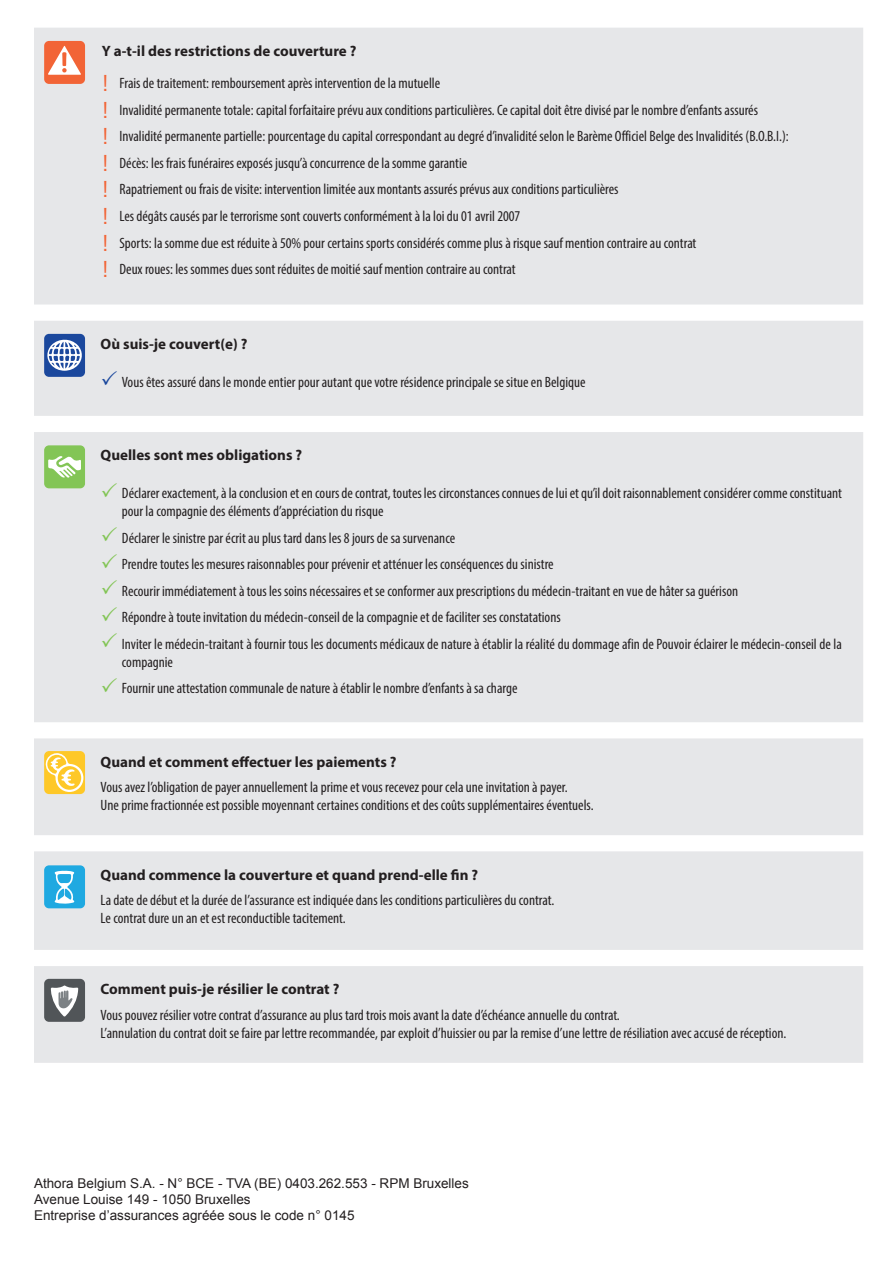
<style>
.page{position:relative;width:893px;height:1263px;background:#fff}
.page>*{position:absolute;margin:0;border:0;box-sizing:border-box;transform-origin:0 0}
.Obligation{font:condensed 15px/18px "Myriad Pro";color:#231f20}
.Couverture{font:condensed 15px "Myriad Pro";color:#231f20}
.t1{font:700 15px "Myriad Pro";color:#231f20}
.Ou_couvertture{font:condensed 15px "Myriad Pro";color:#231f20}
.t2{font:13.5px "Arial";color:#231f20}
.s1{font-family:"Helvetica Neue LT Std";font-size:22.5px;color:#f26436}
</style>
<div class="page">
<div style="left:34px;top:28px;width:829px;height:276px;background:#e6e7e9"></div>
<div style="left:34px;top:321px;width:829px;height:95px;background:#e6e7e9"></div>
<div style="left:34px;top:432px;width:829px;height:290px;background:#e6e7e9"></div>
<div style="left:34px;top:738px;width:829px;height:97px;background:#e6e7e9"></div>
<div style="left:34px;top:851px;width:829px;height:99px;background:#e6e7e9"></div>
<div style="left:34px;top:966px;width:829px;height:97px;background:#e6e7e9"></div>
<div style="left:44px;top:41px;width:41px;height:43px;background:#f26436;border-radius:5px"></div>
<svg style="left:48px;top:46px;width:33px;height:29px"></svg>
<div style="left:44px;top:334px;width:41px;height:43px;background:#1b489d;border-radius:5px"></div>
<svg style="left:47px;top:339px;width:35px;height:32px"></svg>
<div style="left:44px;top:445px;width:41px;height:43px;background:#83c556;border-radius:5px"></div>
<svg style="left:48px;top:456px;width:33px;height:22px"></svg>
<div style="left:44px;top:751px;width:41px;height:43px;background:#fec828;border-radius:5px"></div>
<svg style="left:45px;top:753px;width:38px;height:39px"></svg>
<div style="left:44px;top:865px;width:41px;height:43px;background:#1fa9e1;border-radius:5px"></div>
<svg style="left:54px;top:871px;width:21px;height:33px"></svg>
<div style="left:44px;top:979px;width:41px;height:43px;background:#515558;border-radius:5px"></div>
<svg style="left:51px;top:985px;width:27px;height:32px"></svg>
<svg style="left:102px;top:371px;width:15px;height:14px"></svg>
<svg style="left:102px;top:482px;width:15px;height:15px"></svg>
<svg style="left:102px;top:527px;width:15px;height:14px"></svg>
<svg style="left:102px;top:553px;width:15px;height:15px"></svg>
<svg style="left:102px;top:580px;width:15px;height:14px"></svg>
<svg style="left:102px;top:606px;width:15px;height:15px"></svg>
<svg style="left:102px;top:633px;width:15px;height:14px"></svg>
<svg style="left:102px;top:677px;width:15px;height:15px"></svg>
<p class="t1" style="left:102px;top:41px;width:256px">Y a-t-il des restrictions de couverture ?</p>
<p class="Couverture" style="left:102px;top:74px;width:339px"><span class="s1">!</span> Frais de traitement: remboursement après intervention de la mutuelle</p>
<p class="Couverture" style="left:102px;top:101px;width:657px"><span class="s1">!</span> Invalidité permanente totale: capital forfaitaire prévu aux conditions particulières. Ce capital doit être divisé par le nombre d’enfants assurés</p>
<p class="Couverture" style="left:102px;top:127px;width:688px"><span class="s1">!</span> Invalidité permanente partielle: pourcentage du capital correspondant au degré d’invalidité selon le Barème Officiel Belge des Invalidités (B.O.B.I.):</p>
<p class="Couverture" style="left:102px;top:154px;width:366px"><span class="s1">!</span> Décès: les frais funéraires exposés jusqu’à concurrence de la somme garantie</p>
<p class="Couverture" style="left:102px;top:180px;width:518px"><span class="s1">!</span> Rapatriement ou frais de visite: intervention limitée aux montants assurés prévus aux conditions particulières</p>
<p class="Couverture" style="left:102px;top:207px;width:419px"><span class="s1">!</span> Les dégâts causés par le terrorisme sont couverts conformément à la loi du 01 avril 2007</p>
<p class="Couverture" style="left:102px;top:233px;width:596px"><span class="s1">!</span> Sports: la somme due est réduite à 50% pour certains sports considérés comme plus à risque sauf mention contraire au contrat</p>
<p class="Couverture" style="left:102px;top:260px;width:415px"><span class="s1">!</span> Deux roues: les sommes dues sont réduites de moitié sauf mention contraire au contrat</p>
<p class="t1" style="left:101px;top:334px;width:148px">Où suis-je couvert(e) ?</p>
<p class="Ou_couvertture" style="left:122px;top:373px;width:465px">Vous êtes assuré dans le monde entier pour autant que votre résidence principale se situe en Belgique</p>
<p class="t1" style="left:101px;top:445px;width:203px">Quelles sont mes obligations ?</p>
<p class="Obligation" style="left:122px;top:484px;width:722px">Déclarer exactement, à la conclusion et en cours de contrat, toutes les circonstances connues de lui et qu’il doit raisonnablement considérer comme constituant pour la compagnie des éléments d’appréciation du risque</p>
<p class="Obligation" style="left:122px;top:528px;width:335px">Déclarer le sinistre par écrit au plus tard dans les 8 jours de sa survenance</p>
<p class="Obligation" style="left:122px;top:555px;width:433px">Prendre toutes les mesures raisonnables pour prévenir et atténuer les conséquences du sinistre</p>
<p class="Obligation" style="left:122px;top:581px;width:618px">Recourir immédiatement à tous les soins nécessaires et se conformer aux prescriptions du médecin-traitant en vue de hâter sa guérison</p>
<p class="Obligation" style="left:122px;top:608px;width:440px">Répondre à toute invitation du médecin-conseil de la compagnie et de faciliter ses constatations</p>
<p class="Obligation" style="left:122px;top:635px;width:721px">Inviter le médecin-traitant à fournir tous les documents médicaux de nature à établir la réalité du dommage afin de Pouvoir éclairer le médecin-conseil de la compagnie</p>
<p class="Obligation" style="left:122px;top:679px;width:397px">Fournir une attestation communale de nature à établir le nombre d’enfants à sa charge</p>
<p class="t1" style="left:101px;top:752px;width:298px">Quand et comment effectuer les paiements ?</p>
<p class="Obligation" style="left:101px;top:778px;width:469px">Vous avez l’obligation de payer annuellement la prime et vous recevez pour cela une invitation à payer.</p>
<p class="Obligation" style="left:101px;top:796px;width:494px">Une prime fractionnée est possible moyennant certaines conditions et des coûts supplémentaires éventuels.</p>
<p class="t1" style="left:101px;top:865px;width:379px">Quand commence la couverture et quand prend-elle fin ?</p>
<p class="Obligation" style="left:101px;top:891px;width:455px">La date de début et la durée de l’assurance est indiquée dans les conditions particulières du contrat.</p>
<p class="Obligation" style="left:101px;top:909px;width:247px">Le contrat dure un an et est reconductible tacitement.</p>
<p class="t1" style="left:101px;top:979px;width:240px">Comment puis-je résilier le contrat ?</p>
<p class="Obligation" style="left:101px;top:1006px;width:521px">Vous pouvez résilier votre contrat d’assurance au plus tard trois mois avant la date d’échéance annuelle du contrat.</p>
<p class="Obligation" style="left:101px;top:1024px;width:687px">L’annulation du contrat doit se faire par lettre recommandée, par exploit d’huissier ou par la remise d’une lettre de résiliation avec accusé de réception.</p>
<p class="t2" style="left:34px;top:1174px;width:436px">Athora Belgium S.A. - N° BCE - TVA (BE) 0403.262.553 - RPM Bruxelles</p>
<p class="t2" style="left:34px;top:1191px;width:218px">Avenue Louise 149 - 1050 Bruxelles</p>
<p class="t2" style="left:34px;top:1207px;width:322px">Entreprise d’assurances agréée sous le code n° 0145</p>
</div>
